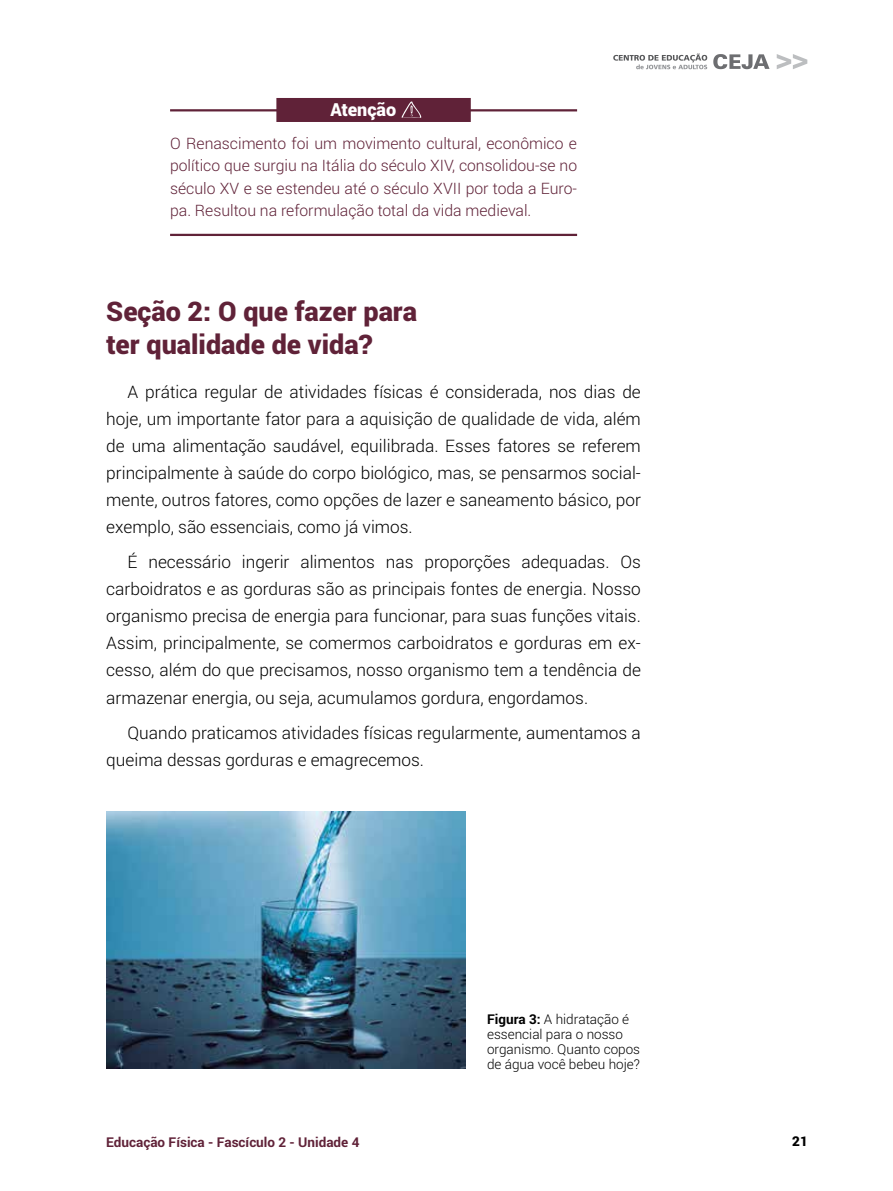
<style>
.page{position:relative;width:893px;height:1191px;background:#fff}
.page>*{position:absolute;margin:0;border:0;box-sizing:border-box;transform-origin:0 0}
.t1{font:900 27px/32.4px "Roboto";color:#602238}
.t2{font:900 18px "Roboto";color:#fff}
.t3{font:300 17.25px/27px "Roboto";color:#000;text-align:justify}
.t4{font:300 15.75px/22.5px "Roboto";color:#602238;text-align:justify}
.t5{font:300 13.5px/15px "Roboto";color:#000}
.t6{font:700 13.5px "Roboto";color:#602238}
.t7{font:900 13.5px "Roboto";color:#000}
.s1{font-weight:700}
</style>
<div class="page">
<svg style="left:713px;top:54px;width:56px;height:15px"></svg>
<svg style="left:777px;top:54px;width:30px;height:15px"></svg>
<svg style="left:613px;top:54px;width:94px;height:15px"></svg>
<div style="left:276px;top:98px;width:195px;height:24px;background:#602238"></div>
<hr style="left:170px;top:109px;width:407px;height:2px;background:#602238">
<hr style="left:170px;top:234px;width:407px;height:2px;background:#602238">
<svg style="left:401px;top:102px;width:20px;height:16px"></svg>
<img style="left:106px;top:812px;width:360px;height:256px">
<p class="t2" style="left:330px;top:97px;width:67px">Atenção</p>
<p class="t4" style="left:170px;top:131px;width:408px">O Renascimento foi um movimento cultural, econômico e político que surgiu na Itália do século XIV, consolidou-se no século XV e se estendeu até o século XVII por toda a Euro&shy;pa. Resultou na reformulação total da vida medieval.</p>
<h1 class="t1" style="left:106px;top:294px;width:312px">Seção 2: O que fazer para ter qualidade de vida?</h1>
<p class="t3" style="left:106px;top:378px;width:536px;text-indent:21px">A prática regular de atividades físicas é considerada, nos dias de hoje, um importante fator para a aquisição de qualidade de vida, além de uma alimentação saudável, equilibrada. Esses fatores se referem principalmente à saúde do corpo biológico, mas, se pensarmos social&shy;mente, outros fatores, como opções de lazer e saneamento básico, por exemplo, são essenciais, como já vimos.</p>
<p class="t3" style="left:106px;top:548px;width:536px;text-indent:21px">É necessário ingerir alimentos nas proporções adequadas. Os carboidratos e as gorduras são as principais fontes de energia. Nosso organismo precisa de energia para funcionar, para suas funções vitais.<br>Assim, principalmente, se comermos carboidratos e gorduras em ex&shy;cesso, além do que precisamos, nosso organismo tem a tendência de armazenar energia, ou seja, acumulamos gordura, engordamos.</p>
<p class="t3" style="left:106px;top:719px;width:536px;text-indent:21px">Quando praticamos atividades físicas regularmente, aumentamos a queima dessas gorduras e emagrecemos.</p>
<p class="t5" style="left:487px;top:1011px;width:155px"><span class="s1">Figura 3:</span> A hidratação é essencial para o nosso organismo. Quanto copos de água você bebeu hoje?</p>
<p class="t6" style="left:106px;top:1132px;width:255px">Educação Física - Fascículo 2 - Unidade 4</p>
<p class="t7" style="left:792px;top:1131px;width:17px">21</p>
</div>
